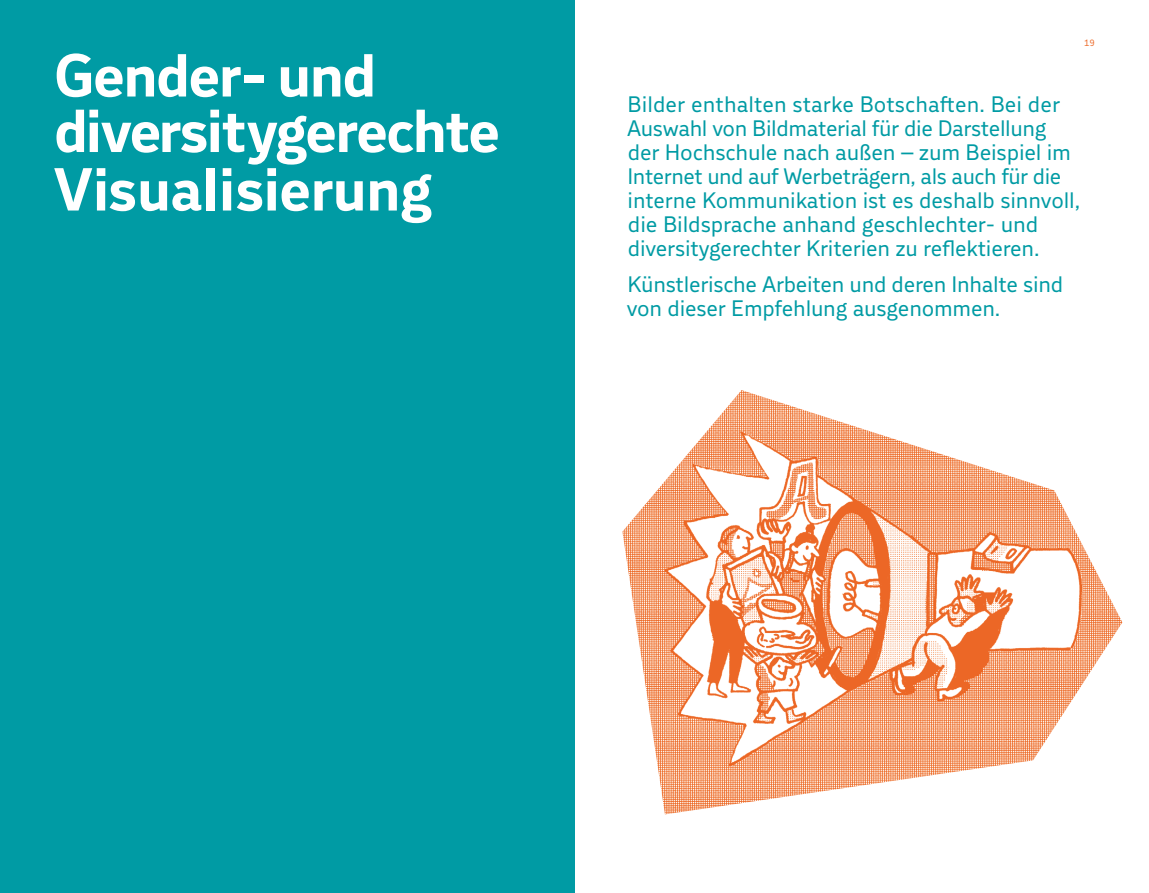
<style>
.page{position:relative;width:1149px;height:893px;background:#fff}
.page>*{position:absolute;margin:0;border:0;box-sizing:border-box;transform-origin:0 0}
.t1{font:700 60px/57px "Burg Grotesk";letter-spacing:-.03em;color:#fff}
.t2{font:22.2px/24px "Burg Grotesk";letter-spacing:-.01em;color:#009ba4}
.t3{font:9px "Burg Grotesk Mono";color:#ec6725}
</style>
<div class="page">
<div style="left:0;top:0;width:574px;height:893px;background:#009ba4"></div>
<img style="left:622px;top:390px;width:499px;height:424px">
<h1 class="t1" style="left:54px;top:46px;width:447px">Gender- und diversitygerechte<br>Visualisierung</h1>
<p class="t3" style="left:1083px;top:38px;width:12px">19</p>
<p class="t2" style="left:627px;top:92px;width:454px">Bilder enthalten starke Botschaften. Bei der Auswahl von Bildmaterial für die Darstellung der Hochschule nach außen – zum Beispiel im Internet und auf Werbeträgern, als auch für die interne Kommunikation ist es deshalb sinnvoll, die Bildsprache anhand geschlechter- und diversitygerechter Kriterien zu reflektieren.</p>
<p class="t2" style="left:626px;top:272px;width:437px">Künstlerische Arbeiten und deren Inhalte sind von dieser Empfehlung ausgenommen.</p>
</div>
